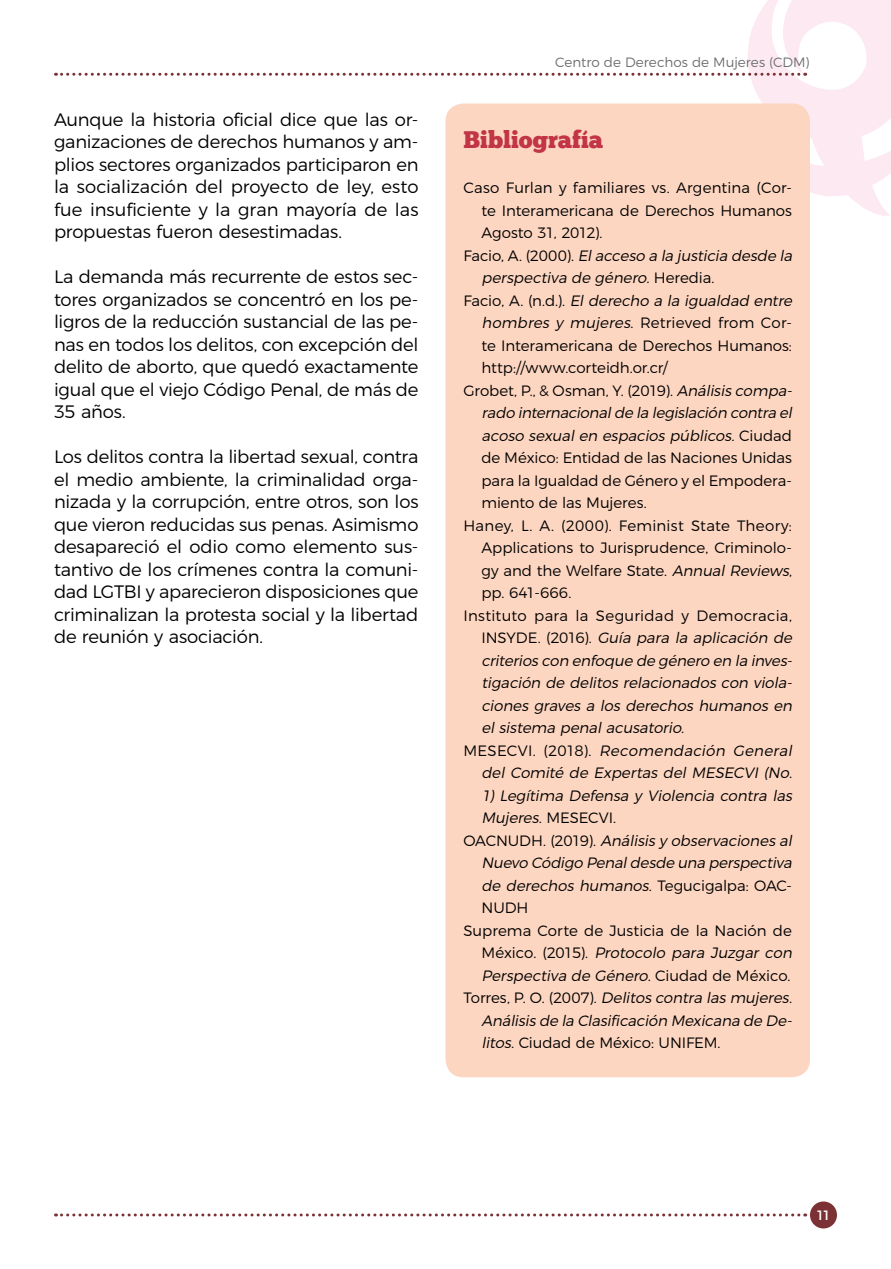
<style>
.page{position:relative;width:891px;height:1269px;background:#fff}
.page>*{position:absolute;margin:0;border:0;box-sizing:border-box;transform-origin:0 0}
.t1{font:24px "Chunk Five";letter-spacing:-.005em;color:#c13547}
.t2{font:300 18px/22.5px "Montserrat";letter-spacing:-.01em;color:#000;text-align:justify}
.t3{font:italic 300 15px "Montserrat";letter-spacing:-.005em;color:#000}
.t4{font:300 15px "Montserrat";color:#000}
.t5{font:300 15px "Montserrat";letter-spacing:.02em;color:#000}
.t6{font:300 13.5px "Montserrat";color:#6d6e71}
.t7{font:13.5px "Montserrat";color:#fff}
.s1{font-style:normal}
.s2{font-style:italic}
</style>
<div class="page">
<div style="left:810px;top:1202px;width:27px;height:26px;background:#7c3235;border-radius:50%"></div>
<svg style="left:56px;top:1214px;width:750px;height:2px"></svg>
<svg style="left:56px;top:0;width:835px;height:216px"></svg>
<div style="left:446px;top:103px;width:364px;height:974px;background:#fdd6c1;border-radius:18px"></div>
<p class="t2" style="left:54px;top:107px;width:366px">Aunque la historia oficial dice que las or&shy;ganizaciones de derechos humanos y am&shy;plios sectores organizados participaron en la socialización del proyecto de ley, esto fue insuficiente y la gran mayoría de las propuestas fueron desestimadas.</p>
<p class="t2" style="left:54px;top:264px;width:366px">La demanda más recurrente de estos sec&shy;tores organizados se concentró en los pe&shy;ligros de la reducción sustancial de las pe&shy;nas en todos los delitos, con excepción del delito de aborto, que quedó exactamente igual que el viejo Código Penal, de más de 35 años.</p>
<p class="t2" style="left:54px;top:444px;width:366px">Los delitos contra la libertad sexual, contra el medio ambiente, la criminalidad orga&shy;nizada y la corrupción, entre otros, son los que vieron reducidas sus penas. Asimismo desapareció el odio como elemento sus&shy;tantivo de los crímenes contra la comuni&shy;dad LGTBI y aparecieron disposiciones que criminalizan la protesta social y la libertad de reunión y asociación.</p>
<p class="t6" style="left:555px;top:52px;width:256px">Centro de Derechos de Mujeres (CDM)</p>
<h1 class="t1" style="left:464px;top:126px;width:141px">Bibliografía</h1>
<p class="t4" style="left:464px;top:176px;width:330px">Caso Furlan y familiares vs. Argentina (Cor-</p>
<p class="t4" style="left:482px;top:199px;width:312px">te Interamericana de Derechos Humanos</p>
<p class="t4" style="left:482px;top:221px;width:122px">Agosto 31, 2012).</p>
<p class="t3" style="left:464px;top:244px;width:334px"><span class="s1">Fa c i o , A . ( 2 0 0 0 ) .</span> Elacceso a la justicia desde la</p>
<p class="t3" style="left:482px;top:266px;width:235px">perspectiva de género.<span class="s1">H e r e d i a .</span></p>
<p class="t3" style="left:463px;top:289px;width:334px"><span class="s1">Fa c i o , A . ( n . d . ) .</span> El derecho a la igualdad entre</p>
<p class="t4" style="left:482px;top:311px;width:312px"><span class="s2">hombres y mujeres</span>. Retrieved from Cor-</p>
<p class="t4" style="left:482px;top:334px;width:312px">te Interamericana de Derechos Humanos:</p>
<p class="t4" style="left:482px;top:356px;width:188px">http://www.corteidh.or.cr/</p>
<p class="t4" style="left:464px;top:379px;width:334px">Grobet, P., &amp; Osman, Y. (2019). <span class="s2">Análisiscompa-</span></p>
<p class="t3" style="left:482px;top:401px;width:316px">rado internacionalde la legislación contra el</p>
<p class="t3" style="left:481px;top:424px;width:312px">acoso sexual en espacios públicos. <span class="s1">C i u d a d</span></p>
<p class="t4" style="left:481px;top:446px;width:312px">de México: Entidad de las Naciones Unidas</p>
<p class="t4" style="left:481px;top:469px;width:312px">para la Igualdad de Género y el Empodera-</p>
<p class="t4" style="left:481px;top:491px;width:167px">miento de las Mujeres.</p>
<p class="t4" style="left:463px;top:514px;width:330px">Haney, L. A. (2000). Feminist State Theory:</p>
<p class="t4" style="left:481px;top:536px;width:312px">Applications to Jurisprudence, Criminolo-</p>
<p class="t4" style="left:481px;top:559px;width:313px">gy and the Welfare State. <span class="s2">Annual Reviews</span>,</p>
<p class="t4" style="left:482px;top:581px;width:91px">pp. 641-666.</p>
<p class="t5" style="left:464px;top:604px;width:330px">Instituto para la Seguridad y Democracia,</p>
<p class="t3" style="left:482px;top:626px;width:316px"><span class="s1">I N SY D E . (2 0 1 6 ) .</span> Guía para la aplicación de</p>
<p class="t3" style="left:481px;top:649px;width:316px">criterioscon enfoque de género en la inves-</p>
<p class="t3" style="left:482px;top:671px;width:316px">tigación de delitos relacionados con viola-</p>
<p class="t3" style="left:482px;top:694px;width:316px">ciones graves a los derechos humanos en</p>
<p class="t3" style="left:481px;top:716px;width:208px">elsistema penalacusatorio.</p>
<p class="t3" style="left:464px;top:739px;width:334px"><span class="s1">M E S E CV I . (2 0 1 8 ) .</span> Recomendación General</p>
<p class="t3" style="left:481px;top:761px;width:316px">del Comité de Expertas del MESECVI (No.</p>
<p class="t3" style="left:481px;top:784px;width:316px">1) Legítima Defensa y Violencia contra las</p>
<p class="t3" style="left:481px;top:806px;width:136px">Mujeres.<span class="s1">MESECVI.</span></p>
<p class="t3" style="left:464px;top:829px;width:334px"><span class="s1">OAC N U D H . (2 0 1 9 ) .</span> Análisisy observacionesal</p>
<p class="t3" style="left:482px;top:851px;width:316px">Nuevo Código Penaldesde una perspectiva</p>
<p class="t3" style="left:481px;top:874px;width:312px">de derechos humanos. <span class="s1">Te g u c i g a l p a : OAC -</span></p>
<p class="t4" style="left:481px;top:896px;width:49px">NUDH</p>
<p class="t4" style="left:463px;top:919px;width:330px">Suprema Corte de Justicia de la Nación de</p>
<p class="t3" style="left:481px;top:941px;width:316px"><span class="s1">M éx i c o . (2 0 1 5 ) .</span> Protocolo para Juzgar con</p>
<p class="t3" style="left:481px;top:964px;width:310px">Perspectiva de Género.<span class="s1">C i u d a d d e M éx i c o .</span></p>
<p class="t3" style="left:464px;top:986px;width:334px"><span class="s1">To r re s , P. O . ( 2 0 0 7 ) .</span> Delitoscontra lasmujeres.</p>
<p class="t3" style="left:482px;top:1009px;width:316px">Análisisde la Clasificación Mexicana de De-</p>
<p class="t4" style="left:482px;top:1031px;width:241px"><span class="s2">litos.</span>Ciudad de México: UNIFEM.</p>
<p class="t7" style="left:816px;top:1204px;width:16px">11</p>
</div>
